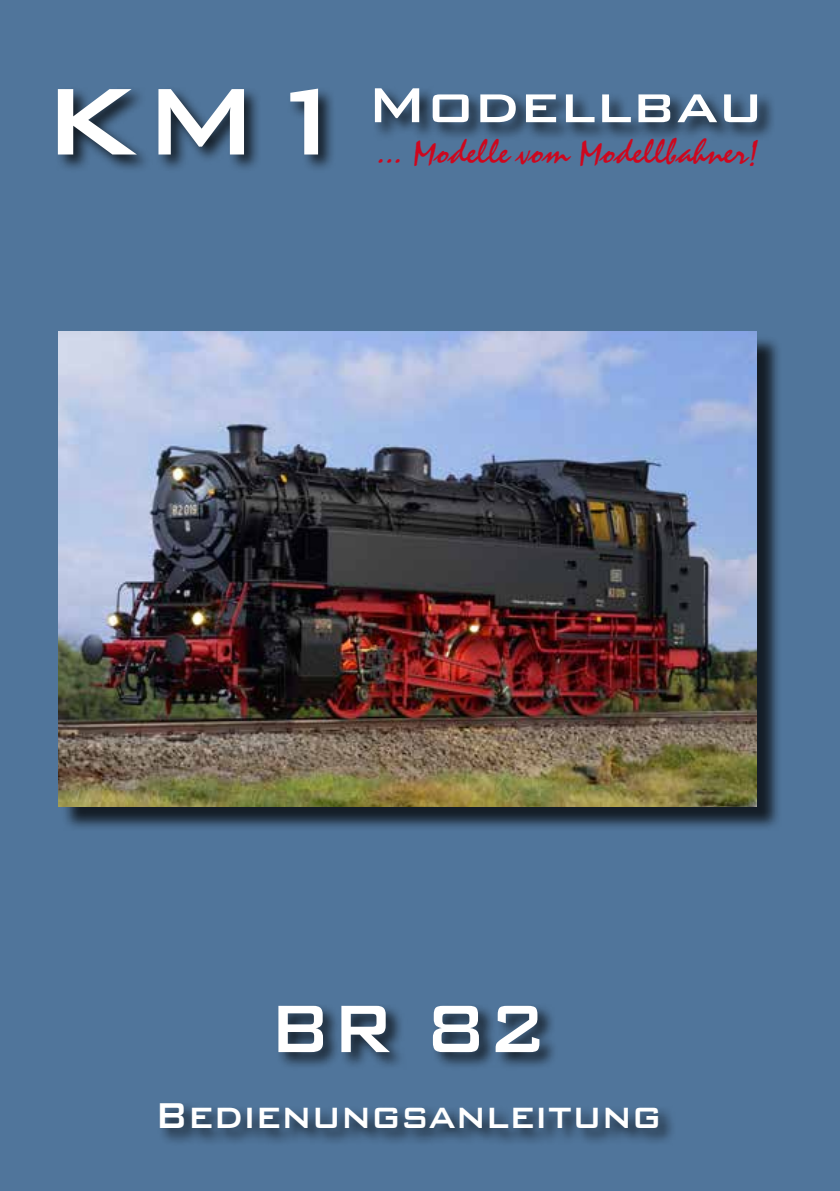
<style>
.page{position:relative;width:840px;height:1191px;background:#fff}
.page>*{position:absolute;margin:0;border:0;box-sizing:border-box;transform-origin:0 0}
.t1{font:500 126.8px "Bank Gothic BT";color:#fff}
.t2{font:500 89.6px "Bank Gothic BT";color:#fff;scale:.88 1}
.t3{font:500 65.6px "Bank Gothic BT";color:#fff}
.t4{font:500 48px "Bank Gothic BT";color:#fff;scale:.88 1}
.t5{font:35px "Staccato 222 BT";color:#cd071e}
</style>
<div class="page">
<div style="left:0;top:0;width:839px;height:1191px;background:#50759b"></div>
<div style="left:55px;top:86px;width:282px;height:87px;background:#000;opacity:.75"></div>
<div style="left:157px;top:1003px;width:519px;height:143px;background:#000;opacity:.75"></div>
<div style="left:372px;top:85px;width:404px;height:56px;background:#000;opacity:.75"></div>
<div style="left:61px;top:335px;width:720px;height:496px;background:#000;opacity:.75"></div>
<img style="left:58px;top:332px;width:698px;height:474px">
<h1 class="t1" style="left:41px;top:52px;width:317px">KM1</h1>
<h3 class="t3" style="left:366px;top:69px;width:398px">Modellbau</h3>
<p class="t5" style="left:377px;top:133px;width:382px">... Modelle vom Modellbahner!</p>
<h2 class="t2" style="left:268px;top:979px;width:319px">BR 82</h2>
<h3 class="t4" style="left:154px;top:1089px;width:577px">Bedienungsanleitung</h3>
</div>
